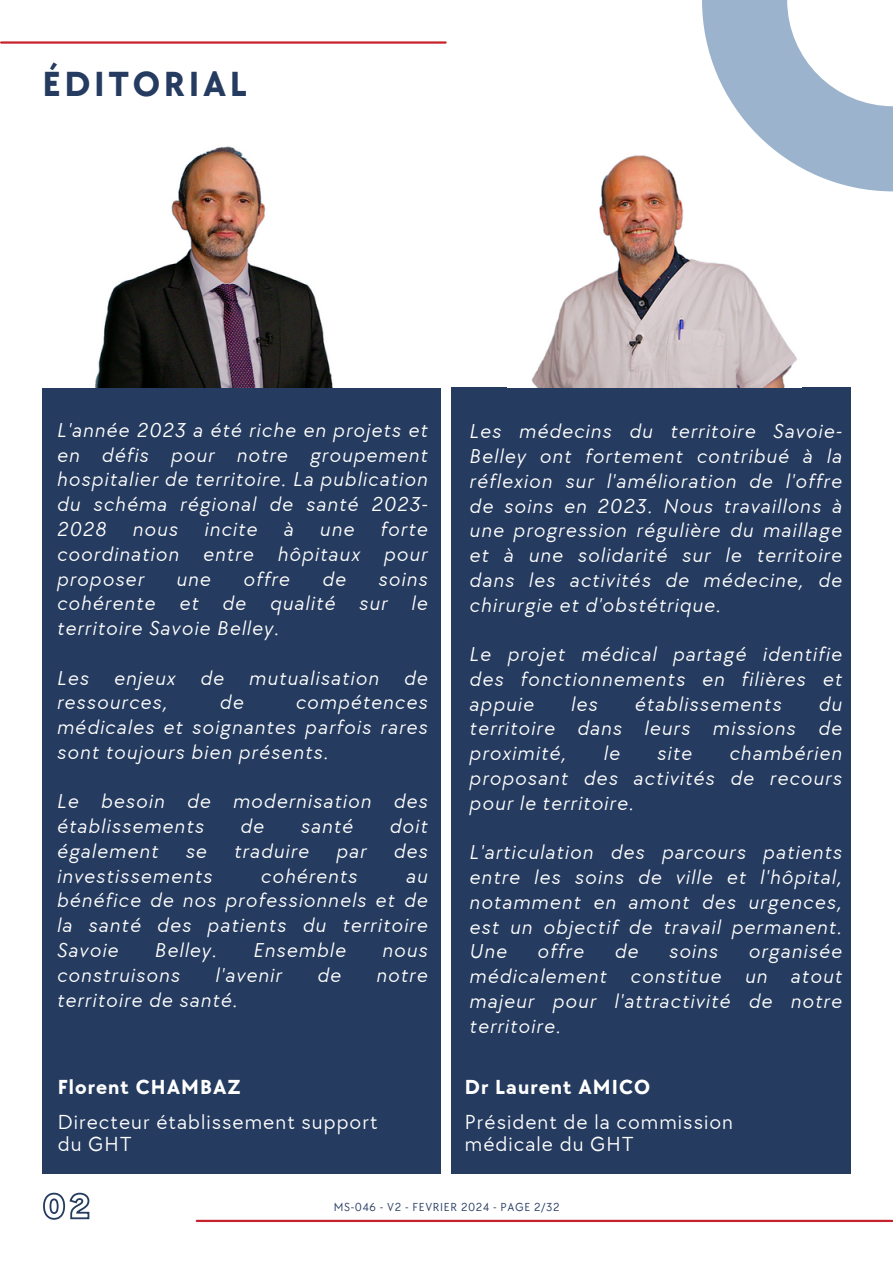
<style>
.page{position:relative;width:893px;height:1264px;background:#fff}
.page>*{position:absolute;margin:0;border:0;box-sizing:border-box;transform-origin:0 0}
.t1{font:700 36px "TT Chocolates";letter-spacing:.1em;color:#253b5f}
.t2{font:21px/22.5px "TT Chocolates";letter-spacing:.05em;color:#fff}
.t3{font:700 21px "TT Chocolates";letter-spacing:.05em;color:#fff}
.t4{font:italic 20.7px/24.8px "TT Chocolates";letter-spacing:.05em;color:#fff;text-align:justify}
.t5{font:12px "TT Chocolates";letter-spacing:.05em;color:#253b5f}
</style>
<div class="page">
<img style="left:95px;top:146px;width:238px;height:242px">
<div style="left:43px;top:388px;width:398px;height:785px;background:#253b5f"></div>
<div style="left:451px;top:388px;width:399px;height:785px;background:#253b5f"></div>
<img style="left:531px;top:155px;width:266px;height:232px">
<svg style="left:702px;top:0;width:190px;height:191px"></svg>
<hr style="left:197px;top:1219px;width:695px;height:2px;background:#c6222d">
<svg style="left:43px;top:1192px;width:47px;height:28px"></svg>
<hr style="left:1px;top:41px;width:444px;height:3px;background:#c6222d">
<p class="t1" style="left:43px;top:64px;width:206px">ÉDITORIAL</p>
<h1 class="t4" style="left:56px;top:418px;width:372px">L'année 2023 a été riche en projets et en défis pour notre groupement hospitalier de territoire. La publication du schéma régional de santé 2023- 2028</h1>
<h1 class="t4" style="left:56px;top:517px;width:372px;text-indent:323px">forte coordination entre hôpitaux pour proposer</h1>
<h1 class="t4" style="left:132px;top:517px;width:47px">nous</h1>
<h1 class="t4" style="left:204px;top:517px;width:55px">incite</h1>
<h1 class="t4" style="left:283px;top:517px;width:11px">à</h1>
<h1 class="t4" style="left:319px;top:517px;width:36px">une</h1>
<h1 class="t4" style="left:176px;top:567px;width:36px">une</h1>
<h1 class="t4" style="left:243px;top:567px;width:48px">offre</h1>
<h1 class="t4" style="left:322px;top:567px;width:25px">de</h1>
<h1 class="t4" style="left:56px;top:567px;width:372px;text-indent:321px">soins cohérente et de qualité sur le territoire Savoie Belley.</h1>
<p class="t4" style="left:56px;top:666px;width:372px">Les enjeux de mutualisation de ressources,</p>
<p class="t4" style="left:219px;top:690px;width:25px">de</p>
<p class="t4" style="left:56px;top:690px;width:372px;text-indent:239px">compétences médicales et soignantes parfois rares sont toujours bien présents.</p>
<p class="t4" style="left:56px;top:789px;width:372px">Le besoin de modernisation des établissements</p>
<p class="t4" style="left:240px;top:814px;width:25px">de</p>
<p class="t4" style="left:300px;top:814px;width:54px">santé</p>
<p class="t4" style="left:389px;top:814px;width:39px">doit</p>
<p class="t4" style="left:56px;top:839px;width:103px">également</p>
<p class="t4" style="left:185px;top:839px;width:23px">se</p>
<p class="t4" style="left:233px;top:839px;width:76px">traduire</p>
<p class="t4" style="left:336px;top:839px;width:32px">par</p>
<p class="t4" style="left:393px;top:839px;width:35px">des</p>
<p class="t4" style="left:56px;top:864px;width:157px">investissements</p>
<p class="t4" style="left:260px;top:864px;width:98px">cohérents</p>
<p class="t4" style="left:56px;top:864px;width:372px;text-indent:349px">au bénéfice de nos professionnels et de la santé des patients du territoire Savoie</p>
<p class="t4" style="left:154px;top:938px;width:64px">Belley.</p>
<p class="t4" style="left:253px;top:938px;width:94px">Ensemble</p>
<p class="t4" style="left:382px;top:938px;width:47px">nous</p>
<p class="t4" style="left:56px;top:963px;width:124px">construisons</p>
<p class="t4" style="left:215px;top:963px;width:68px">l'avenir</p>
<p class="t4" style="left:317px;top:963px;width:25px">de</p>
<p class="t4" style="left:376px;top:963px;width:53px">notre</p>
<p class="t4" style="left:56px;top:987px;width:182px">territoire de santé.</p>
<h3 class="t3" style="left:58px;top:1075px;width:184px">Florent CHAMBAZ</h3>
<h2 class="t2" style="left:58px;top:1111px;width:321px">Directeur établissement support du GHT</h2>
<h3 class="t4" style="left:469px;top:419px;width:374px">Les médecins du territoire Savoie-Belley ont fortement contribué à la réflexion sur l'amélioration de l'offre de soins en 2023. Nous travaillons à une progression régulière du maillage et à une solidarité sur le territoire dans les activités de médecine, de chirurgie et d'obstétrique.</h3>
<h3 class="t4" style="left:469px;top:642px;width:374px">Le projet médical partagé identifie des fonctionnements en filières et appuie</h3>
<h3 class="t4" style="left:469px;top:692px;width:374px;text-indent:349px">du territoire dans leurs missions de proximité,</h3>
<h3 class="t4" style="left:570px;top:692px;width:28px">les</h3>
<h3 class="t4" style="left:634px;top:692px;width:148px">établissements</h3>
<h3 class="t4" style="left:469px;top:741px;width:374px;text-indent:260px">chambérien proposant des activités de recours pour le territoire.</h3>
<h3 class="t4" style="left:469px;top:840px;width:374px">L'articulation des parcours patients entre les soins de ville et l'hôpital, notamment en amont des urgences, est un objectif de travail permanent.<br>Une</h3>
<h3 class="t4" style="left:603px;top:741px;width:18px">le</h3>
<h3 class="t4" style="left:656px;top:741px;width:36px">site</h3>
<h3 class="t4" style="left:537px;top:939px;width:48px">offre</h3>
<h3 class="t4" style="left:614px;top:939px;width:25px">de</h3>
<h3 class="t4" style="left:668px;top:939px;width:51px">soins</h3>
<h3 class="t4" style="left:469px;top:939px;width:374px;text-indent:279px">organisée médicalement constitue un atout majeur pour l'attractivité de notre territoire.</h3>
<h3 class="t3" style="left:465px;top:1075px;width:187px">Dr Laurent AMICO</h3>
<h3 class="t2" style="left:465px;top:1111px;width:270px">Président de la commission médicale du GHT</h3>
<h3 class="t5" style="left:334px;top:1199px;width:227px">MS-046 - V2 - FEVRIER 2024 - PAGE 2/32</h3>
</div>
